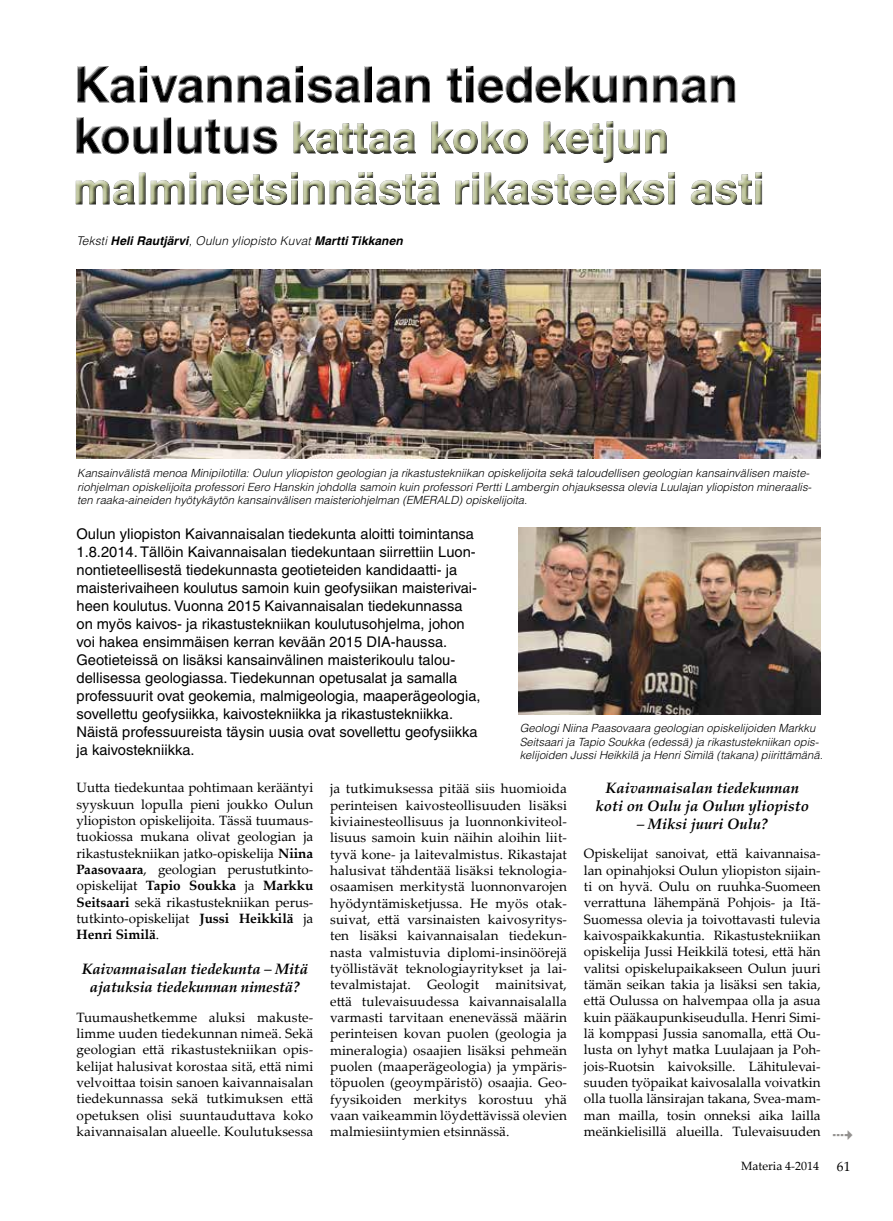
<style>
.page{position:relative;width:893px;height:1221px;background:#fff}
.page>*{position:absolute;margin:0;border:0;box-sizing:border-box;transform-origin:0 0}
.t1{font:700 43.5px/51px "Helvetica";color:#b4bb8d}
.t2{font:italic 700 15px/18px "Palatino Linotype";color:#000;text-align:center}
.t3{font:14.7px/18px "Helvetica";color:#000}
.t4{font:13.5px/16.4px "Palatino Linotype";color:#000;text-align:justify}
.t5{font:italic 700 12px "Helvetica";letter-spacing:.01em;color:#000}
.t6{font:12px "Palatino Linotype";color:#000}
.t7{font:italic 300 11.25px/13.5px "Helvetica";color:#000}
.s1{font-weight:300}
.s2{font-weight:700}
.s3{color:#949290}
</style>
<div class="page">
<img style="left:77px;top:270px;width:744px;height:189px">
<img style="left:519px;top:527px;width:302px;height:187px">
<div style="left:72px;top:63px;width:695px;height:147px;background:#000;opacity:.75"></div>
<h1 class="t1" style="left:73px;top:112px;width:693px;text-indent:218px">kattaa koko ketjun malminetsinnästä rikasteeksi asti</h1>
<p class="t5" style="left:77px;top:234px;width:328px"><span class="s1">Teksti</span> Heli Rautjärvi<span class="s1">, Oulun yliopisto Kuvat</span> Martti Tikkanen</p>
<p class="t7" style="left:77px;top:466px;width:736px">Kansainvälistä menoa Minipilotilla: Oulun yliopiston geologian ja rikastustekniikan opiskelijoita sekä taloudellisen geologian kansainvälisen maiste&shy;riohjelman opiskelijoita professori Eero Hanskin johdolla samoin kuin professori Pertti Lambergin ohjauksessa olevia Luulajan yliopiston mineraalis&shy;ten raaka-aineiden hyötykäytön kansainvälisen maisteriohjelman (EMERALD) opiskelijoita.</p>
<p class="t3" style="left:77px;top:525px;width:406px">Oulun yliopiston Kaivannaisalan tiedekunta aloitti toimintansa 1.8.2014. Tällöin Kaivannaisalan tiedekuntaan siirrettiin Luon&shy;nontieteellisestä tiedekunnasta geotieteiden kandidaatti- ja maisterivaiheen koulutus samoin kuin geofysiikan maisterivai&shy;heen koulutus. Vuonna 2015 Kaivannaisalan tiedekunnassa on myös kaivos- ja rikastustekniikan koulutusohjelma, johon voi hakea ensimmäisen kerran kevään 2015 DIA-haussa.<br>Geotieteissä on lisäksi kansainvälinen maisterikoulu talou&shy;dellisessa geologiassa. Tiedekunnan opetusalat ja samalla professuurit ovat geokemia, malmigeologia, maaperägeologia, sovellettu geofysiikka, kaivostekniikka ja rikastustekniikka.<br>Näistä professuureista täysin uusia ovat sovellettu geofysiikka ja kaivostekniikka.</p>
<p class="t4" style="left:330px;top:780px;width:238px">ja tutkimuksessa pitää siis huomioida perinteisen kaivosteollisuuden lisäksi kiviainesteollisuus ja luonnonkiviteol&shy;lisuus samoin kuin näihin aloihin liit&shy;tyvä kone- ja laitevalmistus. Rikastajat halusivat tähdentää lisäksi teknologia&shy;osaamisen merkitystä luonnonvarojen hyödyntämisketjussa. He myös otak&shy;suivat, että varsinaisten kaivosyritys&shy;ten lisäksi kaivannaisalan tiedekun&shy;nasta valmistuvia diplomi-insinöörejä työllistävät teknologiayritykset ja lai&shy;tevalmistajat. Geologit mainitsivat, että tulevaisuudessa kaivannaisalalla varmasti tarvitaan enenevässä määrin perinteisen kovan puolen (geologia ja mineralogia) osaajien lisäksi pehmeän puolen (maaperägeologia) ja ympäris&shy;töpuolen (geoympäristö) osaajia. Geo&shy;fyysikoiden merkitys korostuu yhä vaan vaikeammin löydettävissä olevien malmiesiintymien etsinnässä.</p>
<p class="t2" style="left:596px;top:778px;width:215px">Kaivannaisalan tiedekunnan koti on Oulu ja Oulun yliopisto</p>
<p class="t7" style="left:520px;top:721px;width:305px">Geologi Niina Paasovaara geologian opiskelijoiden Markku<br>Seitsaari ja Tapio Soukka (edessä) ja rikastustekniikan opis&shy;kelijoiden Jussi Heikkilä ja Henri Similä (takana) piirittämänä.</p>
<p class="t4" style="left:77px;top:779px;width:238px">Uutta tiedekuntaa pohtimaan kerääntyi syyskuun lopulla pieni joukko Oulun yliopiston opiskelijoita. Tässä tuumaus&shy;tuokiossa mukana olivat geologian ja rikastustekniikan jatko-opiskelija <span class="s2">Niina Paasovaara</span>, geologian perustutkinto&shy;opiskelijat <span class="s2">Tapio Soukka</span> ja <span class="s2">Markku Seitsaari</span> sekä rikastustekniikan perus&shy;tutkinto-opiskelijat <span class="s2">Jussi Heikkilä</span> ja <span class="s2">Henri Similä</span>.</p>
<p class="t2" style="left:82px;top:959px;width:228px">Kaivannaisalan tiedekunta – Mitä ajatuksia tiedekunnan nimestä?</p>
<p class="t4" style="left:77px;top:1008px;width:238px">Tuumaushetkemme aluksi makuste&shy;limme uuden tiedekunnan nimeä. Sekä geologian että rikastustekniikan opis&shy;kelijat halusivat korostaa sitä, että nimi velvoittaa toisin sanoen kaivannaisalan tiedekunnassa sekä tutkimuksen että opetuksen olisi suuntauduttava koko kaivannaisalan alueelle. Koulutuksessa</p>
<p class="t2" style="left:637px;top:814px;width:133px">– Miksi juuri Oulu?</p>
<p class="t4" style="left:584px;top:845px;width:263px;text-align:left">Opiskelijat sanoivat, että kaivannaisa-<br>lan opinahjoksi Oulun yliopiston sijain-<br>ti on hyvä. Oulu on ruuhka-Suomeen verrattuna lähempänä Pohjois- ja Itä-Suomessa olevia ja toivottavasti tulevia kaivospaikkakuntia. Rikastustekniikan opiskelija Jussi Heikkilä totesi, että hän valitsi opiskelupaikakseen Oulun juuri tämän seikan takia ja lisäksi sen takia,<br>että Oulussa on halvempaa olla ja asua kuin pääkaupunkiseudulla. Henri Simi-<br>lä komppasi Jussia sanomalla, että Ou&shy;lusta on lyhyt matka Luulajaan ja Poh&shy;jois-Ruotsin kaivoksille. Lähitulevai&shy;suuden työpaikat kaivosalalla voivatkin olla tuolla länsirajan takana, Svea-mam&shy;man mailla, tosin onneksi aika lailla meänkielisillä alueilla. Tulevaisuuden <span class="s3">✔</span></p>
<p class="t6" style="left:741px;top:1157px;width:79px">Materia 4-2014</p>
<p class="t4" style="left:837px;top:1157px;width:15px">61</p>
</div>
